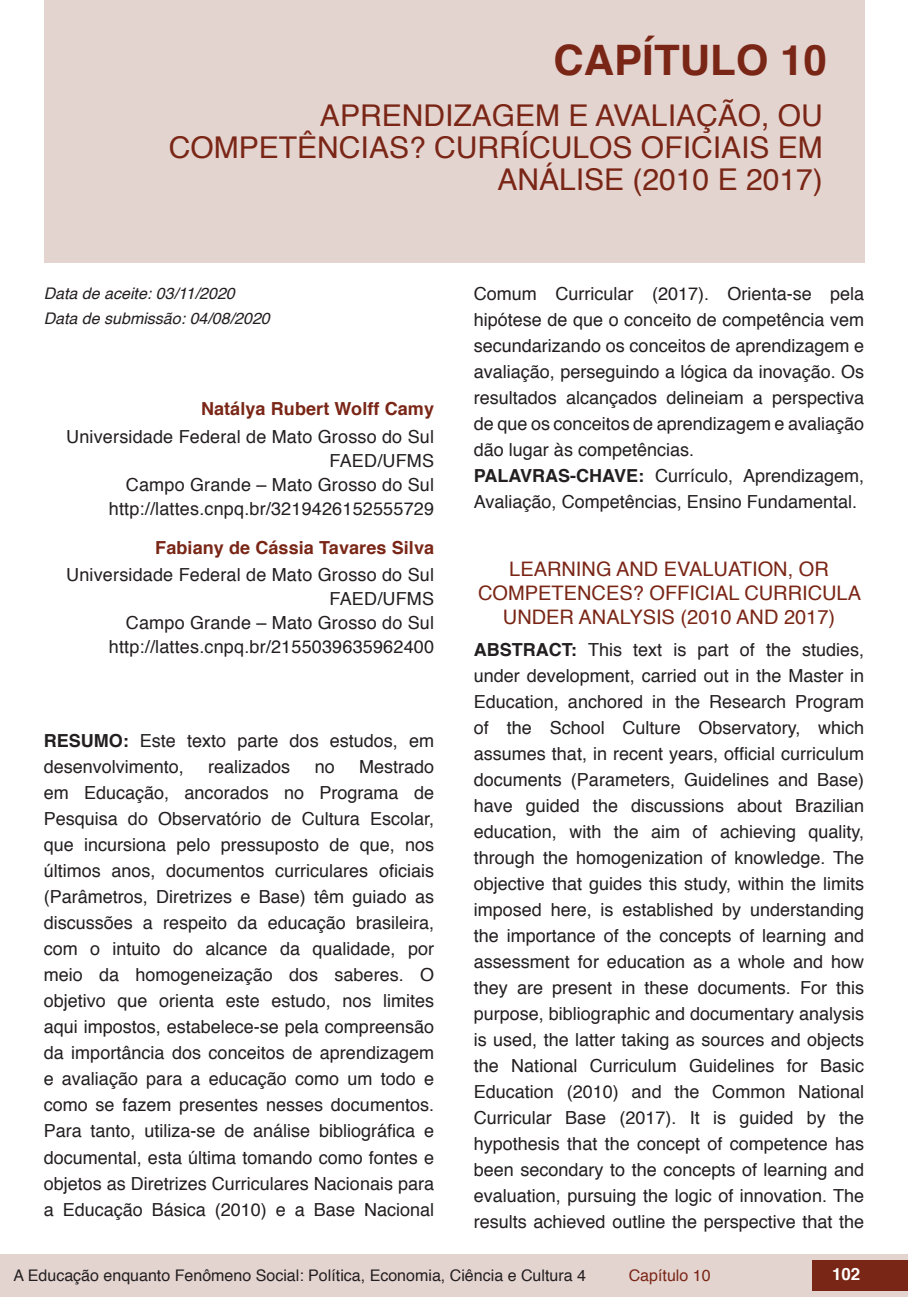
<style>
.page{position:relative;width:908px;height:1304px;background:#fff}
.page>*{position:absolute;margin:0;border:0;box-sizing:border-box;transform-origin:0 0}
.capítulos{font:700 42px "Helvetica";color:#7a2616}
.nome_artigos{font:30px/32px "Helvetica";color:#7a2616;text-align:right}
.título_Inglês{font:20px/24px "Helvetica";color:#7a2616;text-align:center}
.Resumos_e_PC_TXT{font:18px/26px "Helvetica";color:#231f20;text-align:justify}
.info_autores{font:18px "Helvetica";letter-spacing:.01em;color:#231f20}
.nome_autores{font:700 18px "Helvetica";letter-spacing:.005em;color:#7a2616}
.t1{font:700 16.8px "Helvetica";color:#fff}
.t2{font:16px "Helvetica";color:#231f20}
.data{font:italic 16px "Helvetica";color:#231f20}
.t3{font:16px "Helvetica";color:#7a2616}
.s1{font-weight:700}
</style>
<div class="page">
<div style="left:0;top:1254px;width:906px;height:43px;background:#e4d4d0"></div>
<div style="left:812px;top:1261px;width:95px;height:30px;background:#7a2616"></div>
<div style="left:44px;top:0;width:819px;height:263px;background:#e4d4d0"></div>
<p class="capítulos" style="left:553px;top:26px;width:275px">CAPÍTULO 10</p>
<p class="nome_artigos" style="left:169px;top:101px;width:655px">APRENDIZAGEM E AVALIAÇÃO, OU<br>COMPETÊNCIAS? CURRÍCULOS OFICIAIS EM<br>ANÁLISE (2010 E 2017)</p>
<p class="data" style="left:44px;top:280px;width:192px">Data de aceite: 03/11/2020</p>
<p class="data" style="left:44px;top:306px;width:227px">Data de submissão: 04/08/2020</p>
<p class="nome_autores" style="left:201px;top:395px;width:234px">Natálya Rubert Wolff Camy</p>
<p class="info_autores" style="left:66px;top:423px;width:369px">Universidade Federal de Mato Grosso do Sul</p>
<p class="info_autores" style="left:329px;top:447px;width:106px">FAED/UFMS</p>
<p class="info_autores" style="left:126px;top:471px;width:309px">Campo Grande – Mato Grosso do Sul</p>
<p class="info_autores" style="left:109px;top:495px;width:326px">http://lattes.cnpq.br/3219426152555729</p>
<p class="nome_autores" style="left:155px;top:533px;width:280px">Fabiany de Cássia Tavares Silva</p>
<p class="info_autores" style="left:66px;top:561px;width:369px">Universidade Federal de Mato Grosso do Sul</p>
<p class="info_autores" style="left:329px;top:585px;width:106px">FAED/UFMS</p>
<p class="info_autores" style="left:126px;top:609px;width:309px">Campo Grande – Mato Grosso do Sul</p>
<p class="info_autores" style="left:109px;top:633px;width:326px">http://lattes.cnpq.br/2155039635962400</p>
<p class="Resumos_e_PC_TXT" style="left:44px;top:729px;width:392px"><span class="s1">RESUMO:</span> Este texto parte dos estudos, em desenvolvimento,</p>
<p class="Resumos_e_PC_TXT" style="left:44px;top:755px;width:392px;text-indent:315px">Mestrado em Educação, ancorados no Programa de Pesquisa do Observatório de Cultura Escolar, que incursiona pelo pressuposto de que, nos últimos anos, documentos curriculares oficiais (Parâmetros, Diretrizes e Base) têm guiado as discussões a respeito da educação brasileira, com o intuito do alcance da qualidade, por meio da homogeneização dos saberes. O objetivo que orienta este estudo, nos limites aqui impostos, estabelece-se pela compreensão da importância dos conceitos de aprendizagem e avaliação para a educação como um todo e como se fazem presentes nesses documentos.<br>Para tanto, utiliza-se de análise bibliográfica e documental, esta última tomando como fontes e objetos as Diretrizes Curriculares Nacionais para a Educação Básica (2010) e a Base Nacional</p>
<p class="Resumos_e_PC_TXT" style="left:208px;top:755px;width:84px">realizados</p>
<p class="Resumos_e_PC_TXT" style="left:314px;top:755px;width:22px">no</p>
<p class="Resumos_e_PC_TXT" style="left:473px;top:281px;width:392px">Comum Curricular (2017). Orienta-se pela hipótese de que o conceito de competência vem secundarizando os conceitos de aprendizagem e avaliação, perseguindo a lógica da inovação. Os resultados alcançados delineiam a perspectiva de que os conceitos de aprendizagem e avaliação dão lugar às competências.</p>
<p class="Resumos_e_PC_TXT" style="left:473px;top:463px;width:392px"><span class="s1">PALAVRAS-CHAVE:</span> Currículo, Aprendizagem,<br>Avaliação, Competências, Ensino Fundamental.</p>
<p class="título_Inglês" style="left:478px;top:558px;width:384px">LEARNING AND EVALUATION, OR<br>COMPETENCES? OFFICIAL CURRICULA<br>UNDER ANALYSIS (2010 AND 2017)</p>
<p class="Resumos_e_PC_TXT" style="left:473px;top:637px;width:392px"><span class="s1">ABSTRACT:</span> This text is part of the studies, under development, carried out in the Master in Education, anchored in the Research Program of the School Culture Observatory, which assumes that, in recent years, official curriculum documents (Parameters, Guidelines and Base) have guided the discussions about Brazilian education, with the aim of achieving quality, through the homogenization of knowledge. The objective that guides this study, within the limits imposed here, is established by understanding the importance of the concepts of learning and assessment for education as a whole and how they are present in these documents. For this purpose, bibliographic and documentary analysis is used, the latter taking as sources and objects the National Curriculum Guidelines for Basic Education (2010) and the Common National Curricular Base (2017). It is guided by the hypothesis that the concept of competence has been secondary to the concepts of learning and evaluation, pursuing the logic of innovation. The results achieved outline the perspective that the</p>
<p class="t2" style="left:14px;top:1263px;width:573px">A Educação enquanto Fenômeno Social: Política, Economia, Ciência e Cultura 4</p>
<p class="t3" style="left:628px;top:1263px;width:83px">Capítulo 10</p>
<p class="t1" style="left:831px;top:1261px;width:30px">102</p>
</div>
